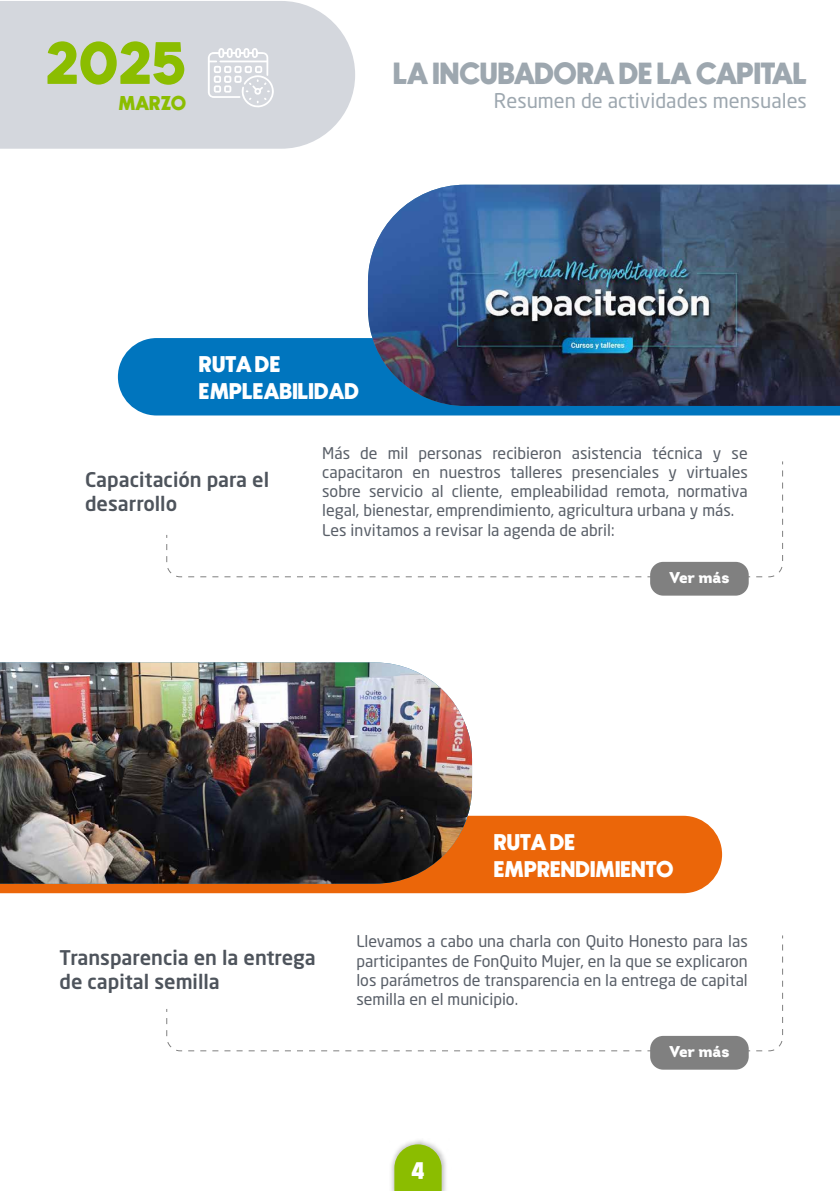
<style>
.page{position:relative;width:840px;height:1191px;background:#fff}
.page>*{position:absolute;margin:0;border:0;box-sizing:border-box;transform-origin:0 0}
.t1{font:59.8px "Newake Demo";color:#8bbd00}
.t2{font:30.6px "Newake Demo";letter-spacing:-.015em;color:#9da7af}
.t3{font:23.8px "Newake Demo";color:#fff}
.t4{font:22.8px "Newake Demo";color:#fff}
.t5{font:500 20px/24px "Neo Sans Pro";color:#4e545c}
.t6{font:20px "Neo Sans Pro";color:#9da7af}
.t7{font:20px "Newake Demo";color:#8bbd00}
.t8{font:16px/19.2px "Neo Sans Pro";color:#585e67}
.t9{font:900 15.6px "Intro";color:#fff}
</style>
<div class="page">
<div style="left:0;top:1px;width:355px;height:148px;background:#d4d7dd"></div>
<svg style="left:208px;top:47px;width:66px;height:61px"></svg>
<img style="left:391px;top:1140px;width:55px;height:51px">
<svg style="left:394px;top:1144px;width:47px;height:47px;background:#95c11b"></svg>
<div style="left:118px;top:338px;width:721px;height:77px;background:#0075be"></div>
<img style="left:368px;top:185px;width:471px;height:221px">
<svg style="left:166px;top:535px;width:616px;height:42px"></svg>
<div style="left:649px;top:562px;width:99px;height:33px;background:#808080;border-radius:13px"></div>
<div style="left:0;top:815px;width:721px;height:78px;background:#eb6609"></div>
<img style="left:0;top:662px;width:472px;height:221px">
<svg style="left:166px;top:1009px;width:616px;height:42px"></svg>
<div style="left:649px;top:1036px;width:99px;height:33px;background:#808080;border-radius:13px"></div>
<h1 class="t1" style="left:46px;top:41px;width:142px">2025</h1>
<p class="t7" style="left:118px;top:96px;width:69px">MARZO</p>
<h2 class="t2" style="left:393px;top:62px;width:415px">LA INCUBADORA DE LA CAPITAL</h2>
<p class="t6" style="left:493px;top:88px;width:314px">Resumen de actividades mensuales</p>
<h3 class="t4" style="left:199px;top:356px;width:83px">RUTA DE</h3>
<h3 class="t4" style="left:199px;top:382px;width:161px">EMPLEABILIDAD</h3>
<p class="t5" style="left:85px;top:467px;width:185px">Capacitación para el desarrollo</p>
<p class="t8" style="left:322px;top:443px;width:427px">Más de mil personas recibieron asistencia técnica y se capacitaron en nuestros talleres presenciales y virtuales sobre servicio al cliente, empleabilidad remota, normativa legal, bienestar, emprendimiento, agricultura urbana y más.<br>Les invitamos a revisar la agenda de abril:</p>
<p class="t9" style="left:669px;top:567px;width:61px">Ver más</p>
<p class="t5" style="left:59px;top:945px;width:258px">Transparencia en la entrega de capital semilla</p>
<h3 class="t4" style="left:493px;top:833px;width:83px">RUTA DE</h3>
<h3 class="t4" style="left:493px;top:860px;width:181px">EMPRENDIMIENTO</h3>
<p class="t8" style="left:356px;top:931px;width:393px;text-align:justify">Llevamos a cabo una charla con Quito Honesto para las participantes de FonQuito Mujer, en la que se explicaron los parámetros de transparencia en la entrega de capital semilla en el municipio.</p>
<h3 class="t3" style="left:411px;top:1161px;width:15px">4</h3>
<p class="t9" style="left:669px;top:1041px;width:61px">Ver más</p>
</div>
